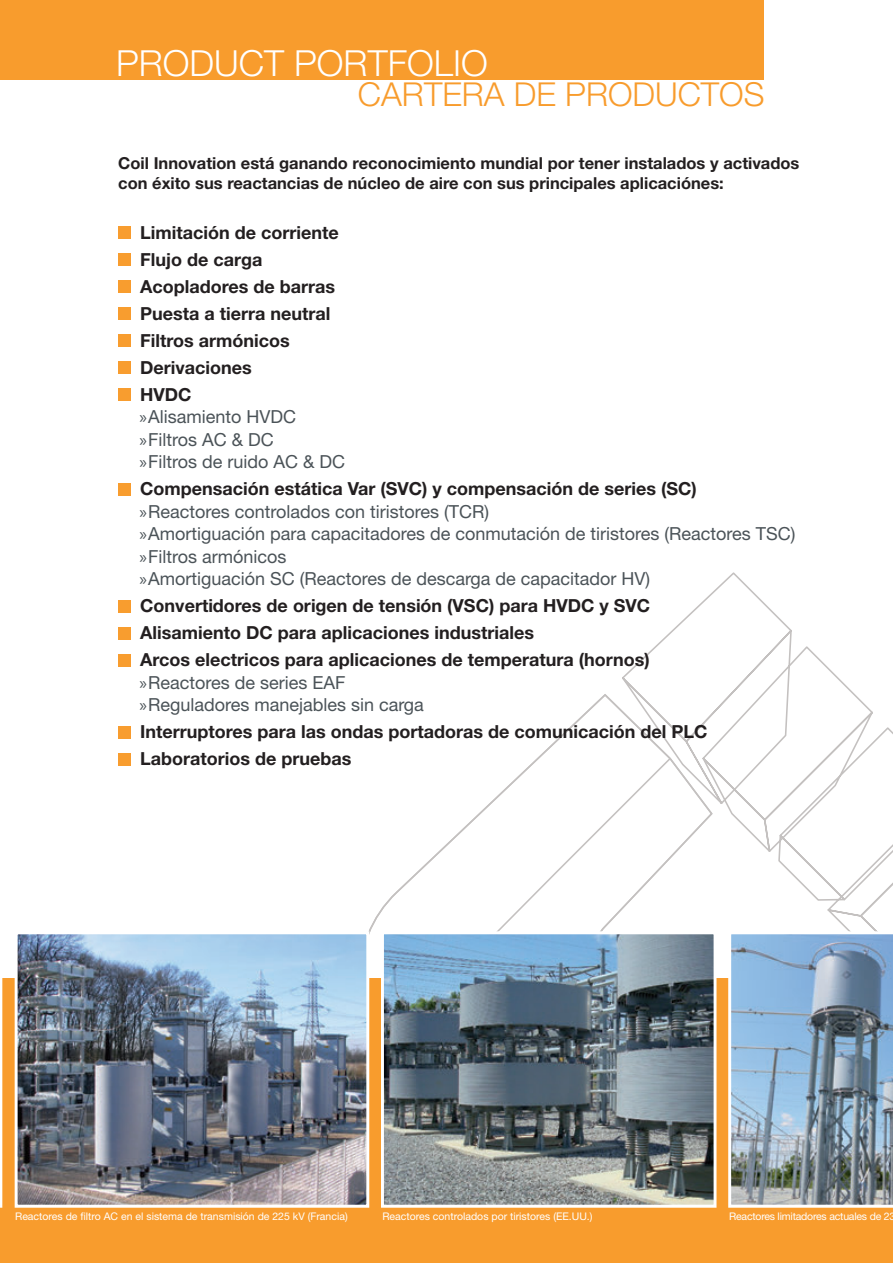
<style>
.page{position:relative;width:893px;height:1263px;background:#fff}
.page>*{position:absolute;margin:0;border:0;box-sizing:border-box;transform-origin:0 0}
.t1{font:300 36px "Helvetica Neue LT Std";color:#fff}
.t2{font:300 33px "Helvetica Neue LT Std";color:#f89c2d}
.t3{font:18px/22.5px "Helvetica Neue LT Std";color:#4b5358}
.t4{font:700 18px/27px "Helvetica Neue LT Std";color:#231f20}
.t5{font:700 16.5px/19.8px "Helvetica Neue LT Std";color:#231f20}
.t6{font:10.5px "Helvetica Neue LT Std";color:#fff}
.t7{font:10.5px "Helvetica Neue LT Std";letter-spacing:-.02em;color:#fff}
.s1{font-family:"Myriad Pro"}
.s2{font-weight:700;color:#231f20}
</style>
<div class="page">
<svg style="left:622px;top:572px;width:232px;height:121px"></svg>
<svg style="left:369px;top:693px;width:524px;height:242px"></svg>
<div style="left:0;top:978px;width:893px;height:285px;background:#f89c2d"></div>
<div style="left:0;top:0;width:763px;height:80px;background:#f89c2d"></div>
<svg style="left:118px;top:227px;width:12px;height:12px"></svg>
<svg style="left:118px;top:254px;width:12px;height:12px"></svg>
<svg style="left:118px;top:281px;width:12px;height:12px"></svg>
<svg style="left:118px;top:308px;width:12px;height:12px"></svg>
<svg style="left:118px;top:335px;width:12px;height:12px"></svg>
<svg style="left:118px;top:362px;width:12px;height:12px"></svg>
<svg style="left:118px;top:389px;width:12px;height:12px"></svg>
<svg style="left:118px;top:483px;width:12px;height:12px"></svg>
<svg style="left:118px;top:600px;width:12px;height:12px"></svg>
<svg style="left:118px;top:627px;width:12px;height:12px"></svg>
<svg style="left:118px;top:654px;width:12px;height:12px"></svg>
<svg style="left:118px;top:726px;width:12px;height:12px"></svg>
<svg style="left:118px;top:753px;width:12px;height:12px"></svg>
<img style="left:19px;top:935px;width:346px;height:269px">
<div style="left:15px;top:931px;width:354px;height:277px;border:3px solid #fff"></div>
<svg style="left:0;top:978px;width:2px;height:230px"></svg>
<svg style="left:728px;top:931px;width:165px;height:277px;background:#8fa6b9"></svg>
<img style="left:385px;top:935px;width:327px;height:269px">
<div style="left:381px;top:931px;width:335px;height:277px;border:3px solid #fff"></div>
<h1 class="t1" style="left:116px;top:41px;width:373px">PRODUCT PORTFOLIO</h1>
<h2 class="t2" style="left:358px;top:74px;width:408px">CARTERA DE PRODUCTOS</h2>
<p class="t5" style="left:118px;top:153px;width:683px">Coil Innovation está ganando reconocimiento mundial por tener instalados y activados con éxito sus reactancias de núcleo de aire con sus principales aplicaciónes:</p>
<p class="t4" style="left:140px;top:218px;width:200px">Limitación de corriente<br>Flujo de carga<br>Acopladores de barras<br>Puesta a tierra neutral<br>Filtros armónicos<br>Derivaciones<br>HVDC</p>
<p class="t3" style="left:140px;top:405px;width:207px"><span class="s1">»</span>Alisamiento HVDC <span class="s1">»</span>Filtros AC &amp; DC<br><span class="s1">»</span>Filtros de ruido AC &amp; DC</p>
<p class="t3" style="left:140px;top:477px;width:657px"><span class="s2">Compensación estática Var (SVC) y compensación de series (SC)<br></span><span class="s1">»</span>Reactores controlados con tiristores (TCR)<br><span class="s1">»</span>Amortiguación para capacitadores de conmutación de tiristores (Reactores TSC) <span class="s1">»</span>Filtros armónicos<br><span class="s1">»</span>Amortiguación SC (Reactores de descarga de capacitador HV)</p>
<p class="t4" style="left:140px;top:592px;width:511px">Convertidores de origen de tensión (VSC) para HVDC y SVC<br>Alisamiento DC para aplicaciones industriales<br>Arcos electricos para aplicaciones de temperatura (hornos)</p>
<p class="t3" style="left:140px;top:671px;width:286px"><span class="s1">»</span>Reactores de series EAF <span class="s1">»</span>Reguladores manejables sin carga</p>
<p class="t4" style="left:140px;top:718px;width:569px">Interruptores para las ondas portadoras de comunicación del PLC<br>Laboratorios de pruebas</p>
<p class="t6" style="left:15px;top:1210px;width:334px">Reactores de filtro AC en el sistema de transmisión de 225 kV (Francia)</p>
<p class="t6" style="left:382px;top:1210px;width:212px">Reactores controlados por tiristores (EE.UU.)</p>
<p class="t7" style="left:729px;top:1210px;width:168px">Reactores limitadores actuales de 23</p>
</div>
